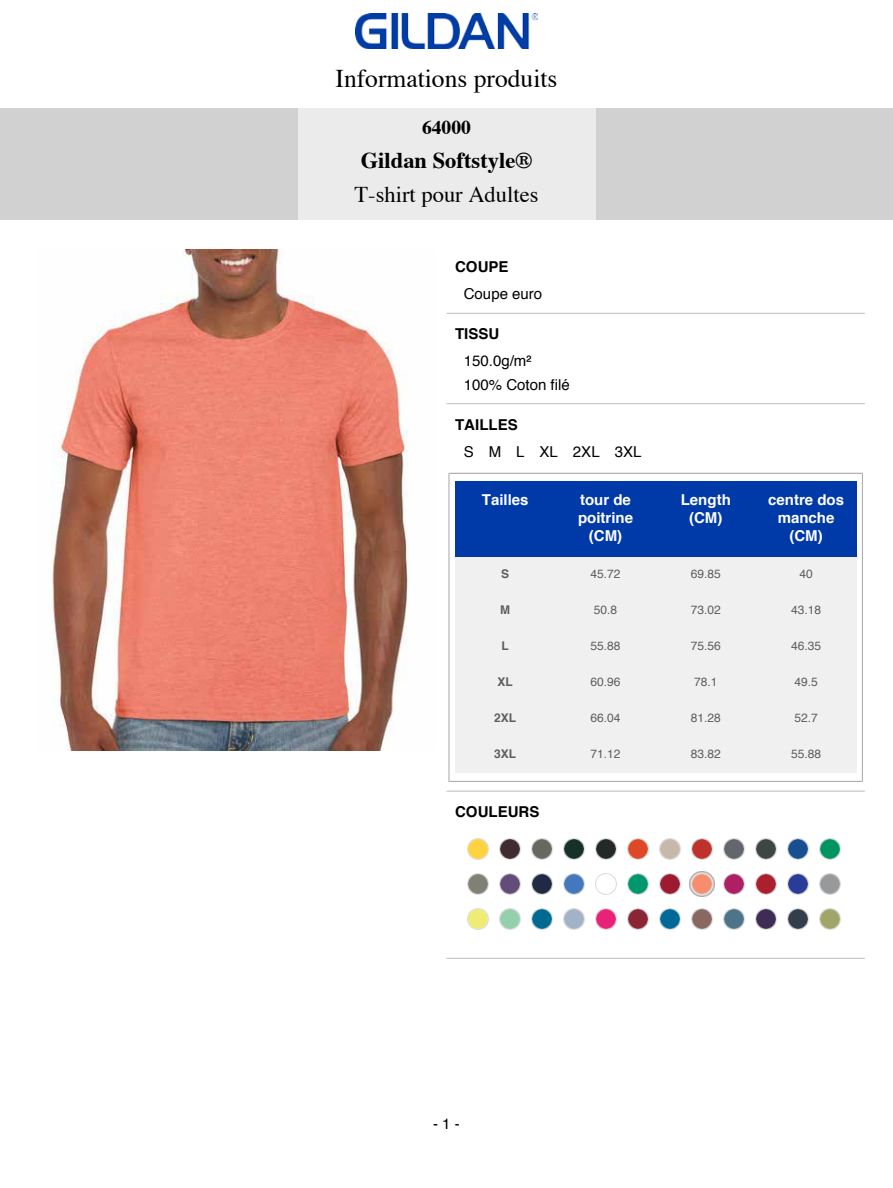
<style>
.page{position:relative;width:893px;height:1188px;background:#fff}
.page>*{position:absolute;margin:0;border:0;box-sizing:border-box;transform-origin:0 0}
.t1{font:25.5px "Times";color:#000}
.t2{font:22.5px "Times";color:#000}
.t3{font:700 22.5px "Times";color:#000}
.t4{font:700 19.5px "Times";color:#000}
.t5{font:700 15px/18px "Helvetica";color:#fff;text-align:center}
.t6{font:15px/23.4px "Helvetica";color:#000}
.t7{font:700 15px "Helvetica";color:#000}
.t8{font:12px "Helvetica";color:#5e5e5e}
.t9{font:700 12px "Helvetica";color:#5e5e5e}
</style>
<div class="page">
<img style="left:355px;top:13px;width:182px;height:36px">
<div style="left:0;top:108px;width:892px;height:112px;background:#d1d1d1"></div>
<div style="left:297px;top:108px;width:298px;height:112px;background:#ebebeb"></div>
<img style="left:52px;top:249px;width:356px;height:501px">
<hr style="left:446px;top:313px;width:418px;height:1px;background:#bdbdbd">
<hr style="left:446px;top:403px;width:418px;height:1px;background:#bdbdbd">
<hr style="left:446px;top:791px;width:418px;height:1px;background:#bdbdbd">
<svg style="left:448px;top:472px;width:414px;height:310px"></svg>
<div style="left:455px;top:482px;width:100px;height:75px;background:#0039a8"></div>
<div style="left:555px;top:482px;width:100px;height:75px;background:#0039a8"></div>
<div style="left:655px;top:482px;width:100px;height:75px;background:#0039a8"></div>
<div style="left:755px;top:482px;width:100px;height:75px;background:#0039a8"></div>
<div style="left:455px;top:557px;width:100px;height:36px;background:#f0f0f0"></div>
<div style="left:555px;top:557px;width:100px;height:36px;background:#f0f0f0"></div>
<div style="left:655px;top:557px;width:100px;height:36px;background:#f0f0f0"></div>
<div style="left:755px;top:557px;width:100px;height:36px;background:#f0f0f0"></div>
<div style="left:455px;top:593px;width:100px;height:36px;background:#f0f0f0"></div>
<div style="left:555px;top:593px;width:100px;height:36px;background:#f0f0f0"></div>
<div style="left:655px;top:593px;width:100px;height:36px;background:#f0f0f0"></div>
<div style="left:755px;top:593px;width:100px;height:36px;background:#f0f0f0"></div>
<div style="left:455px;top:629px;width:100px;height:36px;background:#f0f0f0"></div>
<div style="left:555px;top:629px;width:100px;height:36px;background:#f0f0f0"></div>
<div style="left:655px;top:629px;width:100px;height:36px;background:#f0f0f0"></div>
<div style="left:755px;top:629px;width:100px;height:36px;background:#f0f0f0"></div>
<div style="left:455px;top:665px;width:100px;height:36px;background:#f0f0f0"></div>
<div style="left:555px;top:665px;width:100px;height:36px;background:#f0f0f0"></div>
<div style="left:655px;top:665px;width:100px;height:36px;background:#f0f0f0"></div>
<div style="left:755px;top:665px;width:100px;height:36px;background:#f0f0f0"></div>
<div style="left:455px;top:701px;width:100px;height:36px;background:#f0f0f0"></div>
<div style="left:555px;top:701px;width:100px;height:36px;background:#f0f0f0"></div>
<div style="left:655px;top:701px;width:100px;height:36px;background:#f0f0f0"></div>
<div style="left:755px;top:701px;width:100px;height:36px;background:#f0f0f0"></div>
<div style="left:455px;top:737px;width:100px;height:36px;background:#f0f0f0"></div>
<div style="left:555px;top:737px;width:100px;height:36px;background:#f0f0f0"></div>
<div style="left:655px;top:737px;width:100px;height:36px;background:#f0f0f0"></div>
<div style="left:755px;top:737px;width:100px;height:36px;background:#f0f0f0"></div>
<hr style="left:446px;top:958px;width:418px;height:1px;background:#bdbdbd">
<svg style="left:467px;top:838px;width:374px;height:22px"></svg>
<svg style="left:467px;top:871px;width:374px;height:26px"></svg>
<svg style="left:467px;top:908px;width:374px;height:22px"></svg>
<h1 class="t1" style="left:335px;top:54px;width:223px">Informations produits</h1>
<h3 class="t4" style="left:422px;top:109px;width:50px">64000</h3>
<h2 class="t3" style="left:360px;top:138px;width:173px">Gildan Softstyle®</h2>
<h2 class="t2" style="left:354px;top:173px;width:185px">T-shirt pour Adultes</h2>
<p class="t7" style="left:455px;top:255px;width:55px">COUPE</p>
<p class="t6" style="left:463px;top:283px;width:80px">Coupe euro</p>
<p class="t7" style="left:455px;top:322px;width:46px">TISSU</p>
<p class="t6" style="left:463px;top:350px;width:107px">150.0g/m²<br>100% Coton filé</p>
<p class="t7" style="left:455px;top:412px;width:64px">TAILLES</p>
<p class="t6" style="left:463px;top:440px;width:179px">S M L XL 2XL 3XL</p>
<p class="t5" style="left:481px;top:491px;width:48px">Tailles</p>
<p class="t5" style="left:577px;top:491px;width:57px">tour de poitrine (CM)</p>
<p class="t5" style="left:680px;top:491px;width:51px">Length (CM)</p>
<p class="t5" style="left:767px;top:491px;width:77px">centre dos manche (CM)</p>
<p class="t9" style="left:501px;top:564px;width:10px">S</p>
<p class="t8" style="left:590px;top:565px;width:32px">45.72</p>
<p class="t8" style="left:690px;top:565px;width:32px">69.85</p>
<p class="t8" style="left:799px;top:565px;width:15px">40</p>
<p class="t9" style="left:500px;top:600px;width:11px">M</p>
<p class="t8" style="left:593px;top:601px;width:25px">50.8</p>
<p class="t8" style="left:690px;top:601px;width:32px">73.02</p>
<p class="t8" style="left:790px;top:601px;width:32px">43.18</p>
<p class="t9" style="left:501px;top:636px;width:9px">L</p>
<p class="t8" style="left:590px;top:637px;width:32px">55.88</p>
<p class="t8" style="left:690px;top:637px;width:32px">75.56</p>
<p class="t8" style="left:790px;top:637px;width:32px">46.35</p>
<p class="t9" style="left:497px;top:672px;width:17px">XL</p>
<p class="t8" style="left:590px;top:673px;width:32px">60.96</p>
<p class="t8" style="left:693px;top:673px;width:25px">78.1</p>
<p class="t8" style="left:794px;top:673px;width:25px">49.5</p>
<p class="t9" style="left:494px;top:708px;width:24px">2XL</p>
<p class="t8" style="left:590px;top:709px;width:32px">66.04</p>
<p class="t8" style="left:690px;top:709px;width:32px">81.28</p>
<p class="t8" style="left:794px;top:709px;width:25px">52.7</p>
<p class="t9" style="left:494px;top:744px;width:24px">3XL</p>
<p class="t8" style="left:590px;top:745px;width:32px">71.12</p>
<p class="t8" style="left:690px;top:745px;width:32px">83.82</p>
<p class="t8" style="left:790px;top:745px;width:32px">55.88</p>
<p class="t7" style="left:455px;top:800px;width:86px">COULEURS</p>
<p class="t6" style="left:433px;top:1112px;width:28px">- 1 -</p>
</div>
